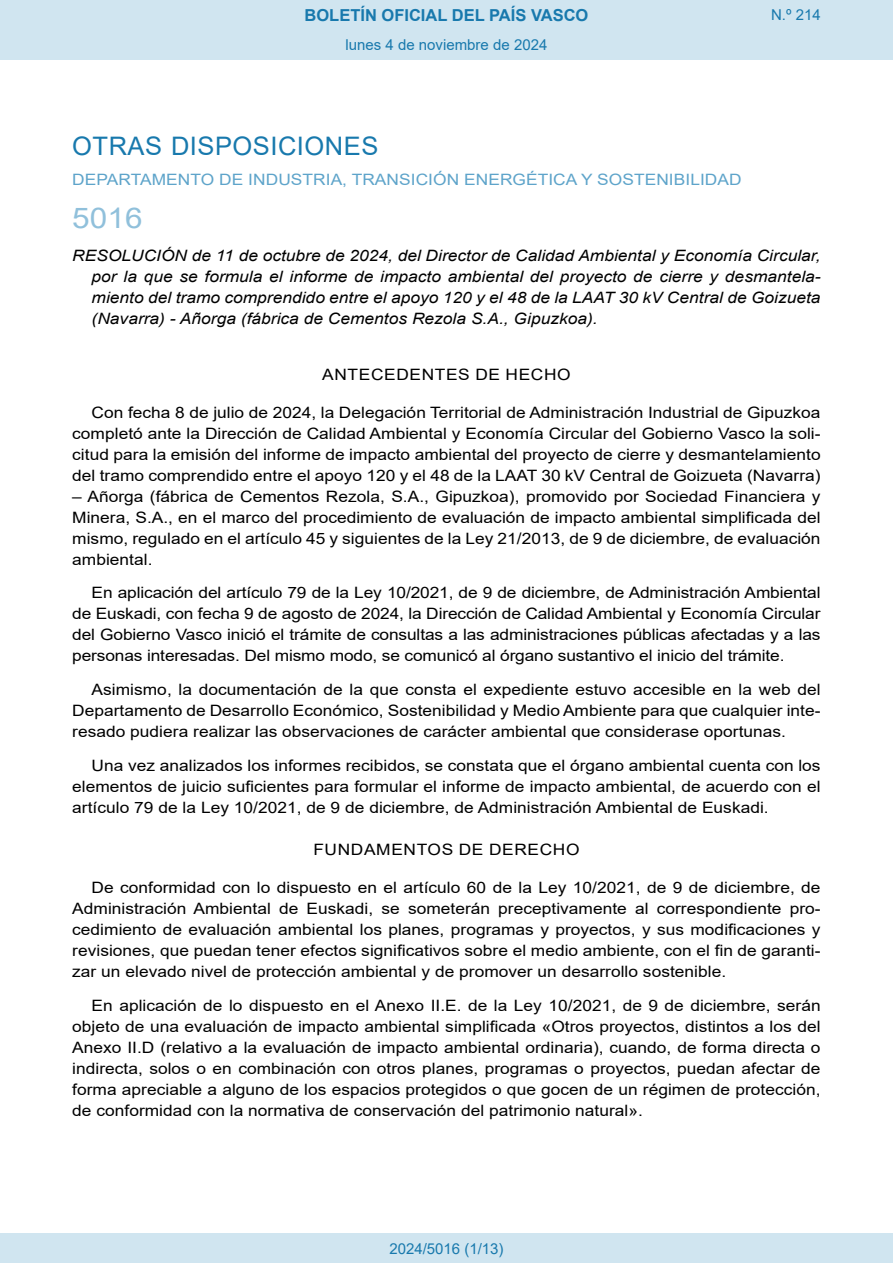
<style>
.page{position:relative;width:893px;height:1263px;background:#fff}
.page>*{position:absolute;margin:0;border:0;box-sizing:border-box;transform-origin:0 0}
.BOPVOrden{font:28.5px "Arial";color:#90c0db;scale:1.11 1}
.BOPVSeccion{font:25.5px "Arial";letter-spacing:.02em;color:#1879ad}
.t1{font:700 16.5px "Arial";color:#1879ad}
.BOPVDetalle{font:15.6px/21px "Arial";color:#000;text-align:justify;scale:1.11 1}
.BOPVTitulo{font:italic 15.6px/21px "Arial";color:#000;text-align:justify;scale:1.11 1}
.BOPVOrganismo{font:15.6px "Arial";letter-spacing:.005em;color:#5ea4ca;scale:1.11 1}
.BOPVClave{font:15.6px "Arial";letter-spacing:.035em;color:#000;scale:1.11 1}
.Paginacion_Centro{font:15px "Arial";color:#1879ad}
</style>
<div class="page">
<div style="left:0;top:0;width:893px;height:60px;background:#d0e5f0"></div>
<div style="left:0;top:1233px;width:893px;height:30px;background:#d0e5f0"></div>
<p class="t1" style="left:305px;top:3px;width:285px">BOLETÍN OFICIAL DEL PAÍS VASCO</p>
<p class="Paginacion_Centro" style="left:346px;top:35px;width:203px">lunes 4 de noviembre de 2024</p>
<p class="Paginacion_Centro" style="left:771px;top:5px;width:51px">N.º 214</p>
<p class="BOPVSeccion" style="left:72px;top:128px;width:308px">OTRAS DISPOSICIONES</p>
<p class="BOPVOrganismo" style="left:72px;top:169px;width:605px">DEPARTAMENTO DE INDUSTRIA, TRANSICIÓN ENERGÉTICA Y SOSTENIBILIDAD</p>
<p class="BOPVOrden" style="left:72px;top:198px;width:65px">5016</p>
<p class="BOPVTitulo" style="left:92px;top:246px;width:658px;text-indent:-19px">RESOLUCIÓN de 11 de octubre de 2024, del Director de Calidad Ambiental y Economía Circular, por la que se formula el informe de impacto ambiental del proyecto de cierre y desmantela&shy;miento del tramo comprendido entre el apoyo 120 y el 48 de la LAAT 30 kV Central de Goizueta (Navarra) - Añorga (fábrica de Cementos Rezola S.A., Gipuzkoa).</p>
<p class="BOPVClave" style="left:322px;top:363px;width:225px">ANTECEDENTES DE HECHO</p>
<p class="BOPVDetalle" style="left:72px;top:401px;width:676px;text-indent:19px">Con fecha 8 de julio de 2024, la Delegación Territorial de Administración Industrial de Gipuzkoa completó ante la Dirección de Calidad Ambiental y Economía Circular del Gobierno Vasco la soli&shy;citud para la emisión del informe de impacto ambiental del proyecto de cierre y desmantelamiento del tramo comprendido entre el apoyo 120 y el 48 de la LAAT 30 kV Central de Goizueta (Navarra)</p>
<p class="BOPVDetalle" style="left:72px;top:485px;width:676px">– Añorga (fábrica de Cementos Rezola, S.A., Gipuzkoa), promovido por Sociedad Financiera y Minera, S.A., en el marco del procedimiento de evaluación de impacto ambiental simplificada del mismo, regulado en el artículo 45 y siguientes de la Ley 21/2013, de 9 de diciembre, de evaluación ambiental.</p>
<p class="BOPVDetalle" style="left:72px;top:582px;width:676px;text-indent:19px">En aplicación del artículo 79 de la Ley 10/2021, de 9 de diciembre, de Administración Ambiental de Euskadi, con fecha 9 de agosto de 2024, la Dirección de Calidad Ambiental y Economía Circular del Gobierno Vasco inició el trámite de consultas a las administraciones públicas afectadas y a las personas interesadas. Del mismo modo, se comunicó al órgano sustantivo el inicio del trámite.</p>
<p class="BOPVDetalle" style="left:72px;top:679px;width:676px;text-indent:19px">Asimismo, la documentación de la que consta el expediente estuvo accesible en la web del Departamento de Desarrollo Económico, Sostenibilidad y Medio Ambiente para que cualquier inte&shy;resado pudiera realizar las observaciones de carácter ambiental que considerase oportunas.</p>
<p class="BOPVDetalle" style="left:72px;top:755px;width:676px;text-indent:19px">Una vez analizados los informes recibidos, se constata que el órgano ambiental cuenta con los elementos de juicio suficientes para formular el informe de impacto ambiental, de acuerdo con el artículo 79 de la Ley 10/2021, de 9 de diciembre, de Administración Ambiental de Euskadi.</p>
<p class="BOPVClave" style="left:313px;top:839px;width:241px">FUNDAMENTOS DE DERECHO</p>
<p class="BOPVDetalle" style="left:72px;top:877px;width:676px;text-indent:19px">De conformidad con lo dispuesto en el artículo 60 de la Ley 10/2021, de 9 de diciembre, de Administración Ambiental de Euskadi, se someterán preceptivamente al correspondiente pro&shy;cedimiento de evaluación ambiental los planes, programas y proyectos, y sus modificaciones y revisiones, que puedan tener efectos significativos sobre el medio ambiente, con el fin de garanti&shy;zar un elevado nivel de protección ambiental y de promover un desarrollo sostenible.</p>
<p class="BOPVDetalle" style="left:72px;top:995px;width:676px;text-indent:19px">En aplicación de lo dispuesto en el Anexo II.E. de la Ley 10/2021, de 9 de diciembre, serán objeto de una evaluación de impacto ambiental simplificada «Otros proyectos, distintos a los del Anexo II.D (relativo a la evaluación de impacto ambiental ordinaria), cuando, de forma directa o indirecta, solos o en combinación con otros planes, programas o proyectos, puedan afectar de forma apreciable a alguno de los espacios protegidos o que gocen de un régimen de protección, de conformidad con la normativa de conservación del patrimonio natural».</p>
<p class="Paginacion_Centro" style="left:389px;top:1238px;width:116px">2024/5016 (1/13)</p>
</div>
